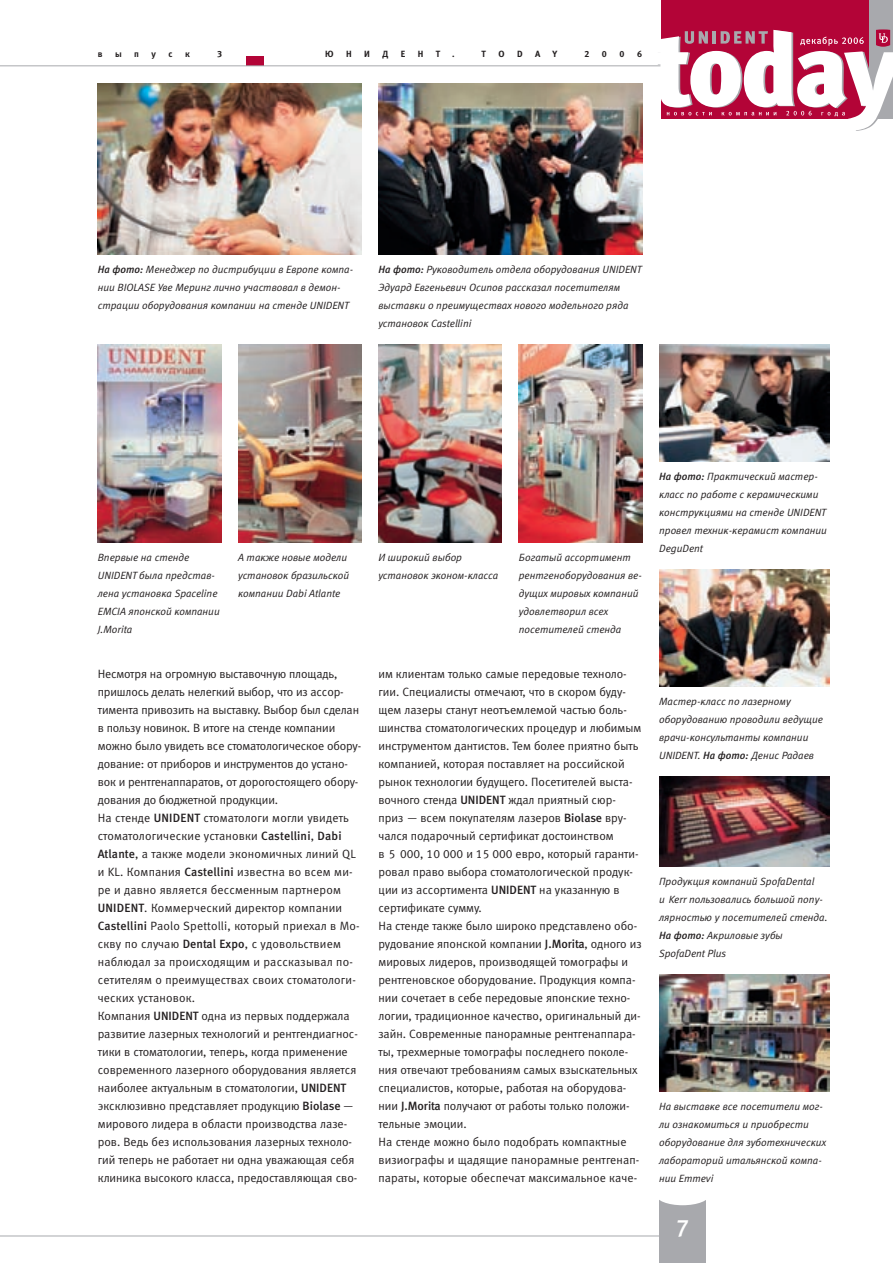
<style>
.page{position:relative;width:893px;height:1263px;background:#fff}
.page>*{position:absolute;margin:0;border:0;box-sizing:border-box;transform-origin:0 0}
.t1{font:24px "Meta Medium LFC";color:#fff}
.t2{font:12px/18px "Meta Normal LFC";color:#231f20}
.t3{font:italic 10.5px/18px "Meta Normal LFC";color:#231f20}
.t4{font:9px "Meta Bold LFC";color:#231f20}
.s1{font-family:"Meta Medium LFC"}
</style>
<div class="page">
<div style="left:247px;top:57px;width:17px;height:9px;background:#b30437"></div>
<hr style="left:0;top:65px;width:893px;height:1px;background:#a8a9ad">
<div style="left:659px;top:1191px;width:47px;height:72px;background:#a8a9ad"></div>
<hr style="left:0;top:1235px;width:659px;height:1px;background:#a8a9ad">
<div style="left:660px;top:0;width:233px;height:119px;background:#b30437"></div>
<div style="left:869px;top:0;width:24px;height:119px;background:#a8a9ad"></div>
<svg style="left:656px;top:29px;width:237px;height:102px"></svg>
<div style="left:656px;top:1184px;width:53px;height:21px;background:#fff;border-radius:50%"></div>
<img style="left:98px;top:84px;width:263px;height:171px">
<img style="left:378px;top:84px;width:264px;height:171px">
<img style="left:659px;top:345px;width:170px;height:117px">
<img style="left:659px;top:570px;width:170px;height:117px">
<img style="left:659px;top:777px;width:170px;height:90px">
<img style="left:659px;top:975px;width:170px;height:117px">
<img style="left:98px;top:345px;width:123px;height:198px">
<img style="left:238px;top:345px;width:123px;height:198px">
<img style="left:378px;top:345px;width:124px;height:198px">
<img style="left:519px;top:345px;width:123px;height:198px">
<p class="t4" style="left:98px;top:51px;width:6px">в</p>
<p class="t4" style="left:115px;top:51px;width:8px">ы</p>
<p class="t4" style="left:134px;top:51px;width:6px">п</p>
<p class="t4" style="left:152px;top:51px;width:6px">у</p>
<p class="t4" style="left:168px;top:51px;width:6px">с</p>
<p class="t4" style="left:185px;top:51px;width:6px">к</p>
<p class="t4" style="left:217px;top:51px;width:7px">3</p>
<p class="t4" style="left:325px;top:51px;width:10px">Ю</p>
<p class="t4" style="left:346px;top:51px;width:7px">Н</p>
<p class="t4" style="left:364px;top:51px;width:7px">И</p>
<p class="t4" style="left:382px;top:51px;width:7px">Д</p>
<p class="t4" style="left:401px;top:51px;width:6px">Е</p>
<p class="t4" style="left:418px;top:51px;width:7px">Н</p>
<p class="t4" style="left:436px;top:51px;width:6px">Т</p>
<p class="t4" style="left:452px;top:51px;width:4px">.</p>
<p class="t4" style="left:482px;top:51px;width:6px">T</p>
<p class="t4" style="left:498px;top:51px;width:8px">O</p>
<p class="t4" style="left:517px;top:51px;width:7px">D</p>
<p class="t4" style="left:535px;top:51px;width:7px">A</p>
<p class="t4" style="left:552px;top:51px;width:6px">Y</p>
<p class="t4" style="left:584px;top:51px;width:7px">2</p>
<p class="t4" style="left:602px;top:51px;width:7px">0</p>
<p class="t4" style="left:619px;top:51px;width:7px">0</p>
<p class="t4" style="left:637px;top:51px;width:7px">6</p>
<p class="t3" style="left:98px;top:261px;width:257px"><span class="s1">На фото:</span> Менеджер по дистрибуции в Европе компа&shy;нии BIOLASE Уве Меринг лично участвовал в демон&shy;страции оборудования компании на стенде UNIDENT</p>
<p class="t3" style="left:378px;top:261px;width:265px"><span class="s1">На фото:</span> Руководитель отдела оборудования UNIDENT Эдуард Евгеньевич Осипов рассказал посетителям выставки о преимуществах нового модельного ряда установок Castellini</p>
<p class="t3" style="left:98px;top:549px;width:123px">Впервые на стенде<br>UNIDENT была представ&shy;лена установка Spaceline<br>EMCIA японской компании<br>J.Morita</p>
<p class="t3" style="left:238px;top:549px;width:112px">А также новые модели установок бразильской компании Dabi Atlantе</p>
<p class="t3" style="left:378px;top:549px;width:121px">И широкий выбор установок эконом-класса</p>
<p class="t3" style="left:519px;top:549px;width:125px">Богатый ассортимент рентгеноборудования ве&shy;дущих мировых компаний удовлетворил всех посетителей стенда</p>
<p class="t2" style="left:98px;top:666px;width:265px">Несмотря на огромную выставочную площадь, пришлось делать нелегкий выбор, что из ассор&shy;тимента привозить на выставку. Выбор был сделан в пользу новинок. В итоге на стенде компании можно было увидеть все стоматологическое обору&shy;дование: от приборов и инструментов до устано&shy;вок и рентгенаппаратов, от дорогостоящего обору&shy;дования до бюджетной продукции.<br>На стенде <span class="s1">UNIDENT</span> стоматологи могли увидеть стоматологические установки <span class="s1">Castellini</span>, <span class="s1">Dabi Atlante</span>, а также модели экономичных линий QL и KL. Компания <span class="s1">Castellini</span> известна во всем ми&shy;ре и давно является бессменным партнером <span class="s1">UNIDENT</span>. Коммерческий директор компании <span class="s1">Castellini</span> Paolo Spettolli, который приехал в Мо&shy;скву по случаю <span class="s1">Dental Expo</span>, с удовольствием наблюдал за происходящим и рассказывал по&shy;сетителям о преимуществах своих стоматологи&shy;ческих установок.<br>Компания <span class="s1">UNIDENT</span> одна из первых поддержала развитие лазерных технологий и рентгендиагнос&shy;тики в стоматологии, теперь, когда применение современного лазерного оборудования является наиболее актуальным в стоматологии, <span class="s1">UNIDENT </span>эксклюзивно представляет продукцию <span class="s1">Biolase</span> — мирового лидера в области производства лазе&shy;ров. Ведь без использования лазерных техноло&shy;гий теперь не работает ни одна уважающая себя клиника высокого класса, предоставляющая сво-</p>
<p class="t2" style="left:378px;top:666px;width:265px">им клиентам только самые передовые техноло&shy;гии. Специалисты отмечают, что в скором буду&shy;щем лазеры станут неотъемлемой частью боль&shy;шинства стоматологических процедур и любимым инструментом дантистов. Тем более приятно быть компанией, которая поставляет на российской рынок технологии будущего. Посетителей выста&shy;вочного стенда <span class="s1">UNIDENT</span> ждал приятный сюр&shy;приз — всем покупателям лазеров <span class="s1">Biolase</span> вру&shy;чался подарочный сертификат достоинством<br>в 5 000, 10 000 и 15 000 евро, который гаранти&shy;ровал право выбора стоматологической продук&shy;ции из ассортимента <span class="s1">UNIDENT</span> на указанную в сертификате сумму.<br>На стенде также было широко представлено обо&shy;рудование японской компании <span class="s1">J.Morita</span>, одного из мировых лидеров, производящей томографы и рентгеновское оборудование. Продукция компа&shy;нии сочетает в себе передовые японские техно&shy;логии, традиционное качество, оригинальный ди&shy;зайн. Современные панорамные рентгенаппара&shy;ты, трехмерные томографы последнего поколе&shy;ния отвечают требованиям самых взыскательных специалистов, которые, работая на оборудова&shy;нии <span class="s1">J.Morita</span> получают от работы только положи&shy;тельные эмоции.<br>На стенде можно было подобрать компактные визиографы и щадящие панорамные рентгенап&shy;параты, которые обеспечат максимальное каче-</p>
<p class="t3" style="left:659px;top:468px;width:169px"><span class="s1">На фото:</span> Практический мастер&shy;класс по работе с керамическими конструкциями на стенде UNIDENT провел техник-керамист компании<br>DeguDent</p>
<p class="t3" style="left:659px;top:693px;width:165px">Мастер-класс по лазерному оборудованию проводили ведущие врачи-консультанты компании<br>UNIDENT. <span class="s1">На фото:</span> Денис Радаев</p>
<p class="t3" style="left:659px;top:873px;width:170px">Продукция компаний SpofaDental<br>и Kerr пользовались большой попу&shy;лярностью у посетителей стенда.<br><span class="s1">На фото:</span> Акриловые зубы<br>SpofaDent Plus</p>
<p class="t3" style="left:659px;top:1098px;width:168px">На выставке все посетители мог&shy;ли ознакомиться и приобрести оборудование для зуботехнических лабораторий итальянской компа&shy;нии Emmevi</p>
<h1 class="t1" style="left:676px;top:1219px;width:15px">7</h1>
</div>
